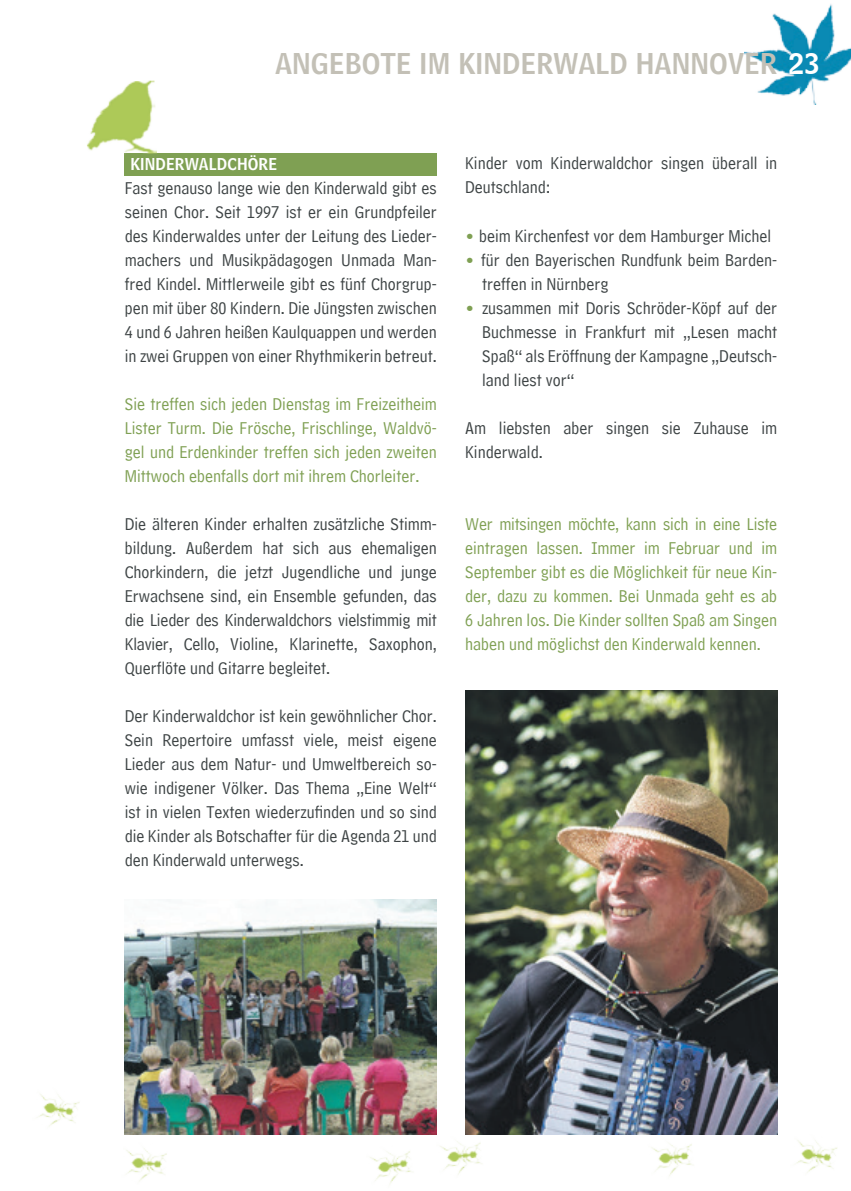
<style>
.page{position:relative;width:851px;height:1191px;background:#fff}
.page>*{position:absolute;margin:0;border:0;box-sizing:border-box;transform-origin:0 0}
.t1{font:28px "HM Headline";color:#c3c0b6}
.t2{font:18px/24px "HM Comment";color:#3d4344;text-align:justify}
.t3{font:18px/24px "HM Comment";color:#7fa053;text-align:justify}
.t4{font:16px "HM Headline";color:#fff}
.s1{color:#fff}
.s2{font-family:"HM Headline";font-size:16px;color:#7fa053}
</style>
<div class="page">
<img style="left:125px;top:899px;width:312px;height:235px">
<img style="left:465px;top:691px;width:312px;height:443px">
<img style="left:744px;top:4px;width:106px;height:100px">
<div style="left:125px;top:153px;width:312px;height:23px;background:#7fa053"></div>
<img style="left:87px;top:81px;width:70px;height:75px">
<img style="left:38px;top:1094px;width:42px;height:32px">
<img style="left:646px;top:1134px;width:49px;height:42px">
<img style="left:435px;top:1132px;width:49px;height:43px">
<img style="left:796px;top:1140px;width:41px;height:33px">
<img style="left:370px;top:1151px;width:42px;height:33px">
<img style="left:126px;top:1148px;width:41px;height:33px">
<h1 class="t1" style="left:275px;top:39px;width:546px">ANGEBOTE IM KINDERWALD HANNOVER <span class="s1">23</span></h1>
<p class="t4" style="left:130px;top:150px;width:148px">KINDERWALDCHÖRE</p>
<p class="t2" style="left:125px;top:172px;width:313px">Fast genauso lange wie den Kinderwald gibt es seinen Chor. Seit 1997 ist er ein Grundpfeiler des Kinderwaldes unter der Leitung des Lieder&shy;machers und Musikpädagogen Unmada Man&shy;fred Kindel. Mittlerweile gibt es fünf Chorgrup&shy;pen mit über 80 Kindern. Die Jüngsten zwischen 4 und 6 Jahren heißen Kaulquappen und werden in zwei Gruppen von einer Rhythmikerin betreut.</p>
<p class="t3" style="left:125px;top:388px;width:313px">Sie treffen sich jeden Dienstag im Freizeitheim Lister Turm. Die Frösche, Frischlinge, Waldvö&shy;gel und Erdenkinder treffen sich jeden zweiten Mittwoch ebenfalls dort mit ihrem Chorleiter.</p>
<p class="t2" style="left:125px;top:508px;width:313px">Die älteren Kinder erhalten zusätzliche Stimm&shy;bildung. Außerdem hat sich aus ehemaligen Chorkindern, die jetzt Jugendliche und junge Erwachsene sind, ein Ensemble gefunden, das die Lieder des Kinderwaldchors vielstimmig mit Klavier, Cello, Violine, Klarinette, Saxophon, Querflöte und Gitarre begleitet.</p>
<p class="t2" style="left:125px;top:700px;width:313px">Der Kinderwaldchor ist kein gewöhnlicher Chor.<br>Sein Repertoire umfasst viele, meist eigene Lieder aus dem Natur- und Umweltbereich so&shy;wie indigener Völker. Das Thema „Eine Welt“ ist in vielen Texten wiederzufinden und so sind die Kinder als Botschafter für die Agenda 21 und den Kinderwald unterwegs.</p>
<p class="t2" style="left:465px;top:148px;width:313px">Kinder vom Kinderwaldchor singen überall in<br>Deutschland:</p>
<p class="t2" style="left:465px;top:220px;width:307px"><span class="s2">•</span> beim Kirchenfest vor dem Hamburger Michel</p>
<p class="t2" style="left:482px;top:244px;width:296px;text-indent:-17px"><span class="s2">•</span> für den Bayerischen Rundfunk beim Barden&shy;treffen in Nürnberg</p>
<p class="t2" style="left:482px;top:292px;width:296px;text-indent:-17px"><span class="s2">•</span> zusammen mit Doris Schröder-Köpf auf der Buchmesse in Frankfurt mit „Lesen macht Spaß“ als Eröffnung der Kampagne „Deutsch&shy;land liest vor“</p>
<p class="t2" style="left:465px;top:412px;width:313px">Am liebsten aber singen sie Zuhause im<br>Kinderwald.</p>
<p class="t3" style="left:465px;top:508px;width:313px">Wer mitsingen möchte, kann sich in eine Liste eintragen lassen. Immer im Februar und im September gibt es die Möglichkeit für neue Kin&shy;der, dazu zu kommen. Bei Unmada geht es ab 6 Jahren los. Die Kinder sollten Spaß am Singen haben und möglichst den Kinderwald kennen.</p>
</div>
